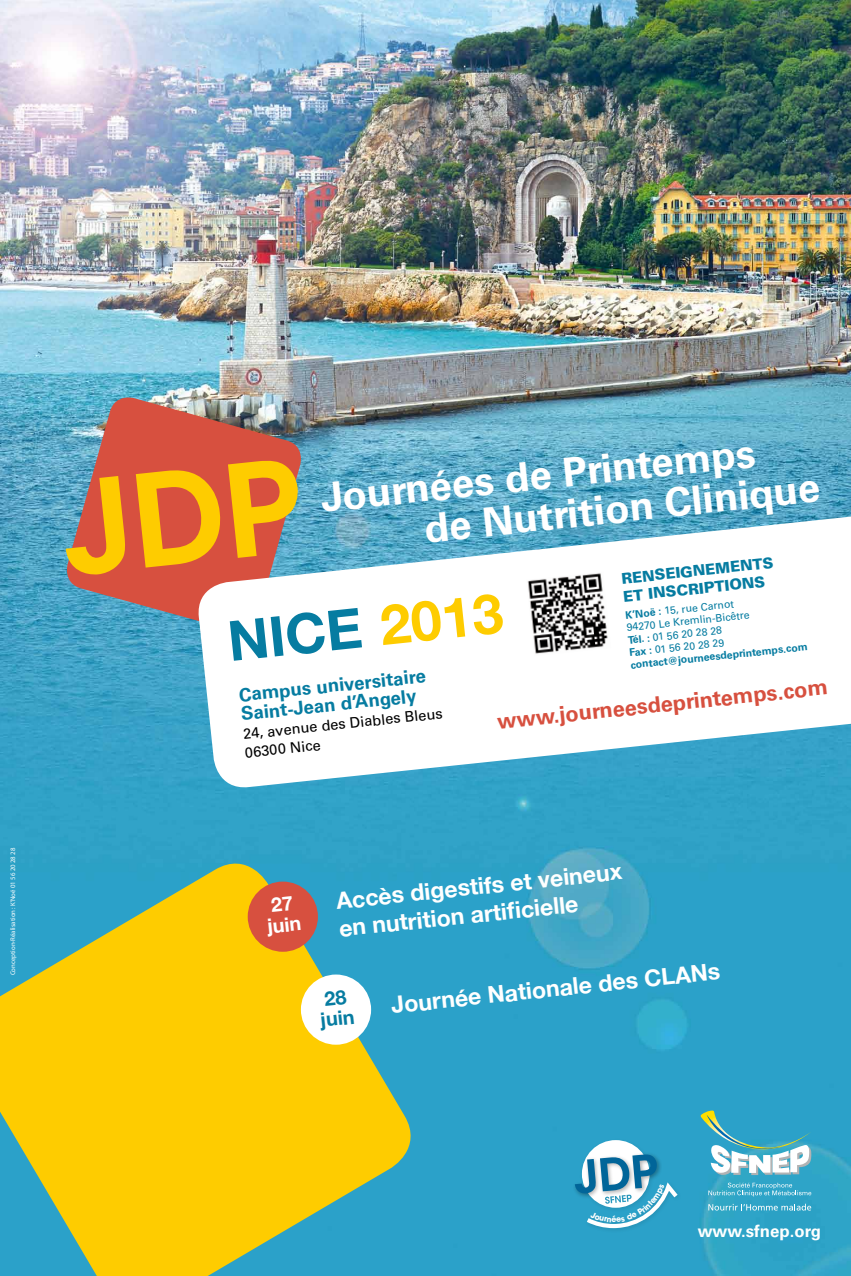
<style>
.page{position:relative;width:851px;height:1276px;background:#fff}
.page>*{position:absolute;margin:0;border:0;box-sizing:border-box;transform-origin:0 0}
.t1{font:700 55.5px "Helvetica Neue";color:#067ca1}
.t2{font:700 40.12px/41.2px "Univers";color:#fff}
.t3{font:700 23.1px/27.8px "Helvetica Neue";color:#fff}
.t4{font:700 21.75px "Univers";color:#d7503f}
.t5{font:700 19.8px/20.6px "Helvetica Neue";color:#fff;text-align:center}
.t6{font:700 19.8px/20.6px "Helvetica Neue";color:#067ca1;text-align:center}
.t7{font:700 18.67px/18.8px "Univers";color:#067ca1}
.t8{font:700 16.8px "Univers";color:#fff}
.t9{font:900 15px/18px "Univers";color:#067ca1}
.t10{font:14.62px/18.8px "Univers";color:#000}
.t11{font:10.5px/12.6px "Univers";color:#067ca1}
.t12{font:700 10.5px "Univers";color:#067ca1}
.t13{font:6.75px "Myriad";color:#fff}
.s1{font-weight:700}
.s2{color:#fecc00}
</style>
<div class="page">
<img style="left:0;top:0;width:850px;height:1276px">
<svg style="left:708px;top:1182px;width:103px;height:14px"></svg>
<svg style="left:708px;top:1203px;width:103px;height:7px"></svg>
<svg style="left:700px;top:1110px;width:111px;height:65px"></svg>
<img style="left:62px;top:393px;width:243px;height:243px">
<svg style="left:66px;top:460px;width:232px;height:115px;background:#db8a30"></svg>
<svg style="left:195px;top:509px;width:655px;height:281px"></svg>
<img style="left:526px;top:572px;width:85px;height:84px">
<div style="left:579px;top:1137px;width:76px;height:76px;background:#2ba1c9"></div>
<div style="left:572px;top:1152px;width:89px;height:47px;background:#2ba1c9"></div>
<div style="left:584px;top:1179px;width:98px;height:54px;background:#2ba1c9"></div>
<svg style="left:0;top:850px;width:424px;height:426px;background:#b0bc49"></svg>
<div style="left:248px;top:881px;width:70px;height:70px;background:#d7503f;border-radius:50%"></div>
<div style="left:301px;top:974px;width:70px;height:70px;background:#fff;border-radius:50%"></div>
<svg style="left:574px;top:1140px;width:107px;height:90px"></svg>
<p class="t13" style="left:10px;top:975px;width:129px;rotate:-90deg">Conception-Réalisation : K’Noë 01 56 20 28 28</p>
<h2 class="t2" style="left:418px;top:467px;width:399px;text-indent:-100px;rotate:-6deg">Journées de Printemps<br>de Nutrition Clinique</h2>
<p class="t9" style="left:620px;top:569px;width:154px;rotate:-6deg">RENSEIGNEMENTS<br>ET INSCRIPTIONS</p>
<p class="t11" style="left:624px;top:608px;width:125px;rotate:-6deg"><span class="s1">K’Noë :</span> 15, rue Carnot<br>94270 Le Kremlin-Bicêtre<br><span class="s1">Tél. :</span> 01 56 20 28 28<br><span class="s1">Fax :</span> 01 56 20 28 29</p>
<h1 class="t1" style="left:223px;top:598px;width:278px;rotate:-6deg">NICE <span class="s2">2013</span></h1>
<p class="t12" style="left:630px;top:659px;width:179px;rotate:-6deg">contact@journeesdeprintemps.com</p>
<p class="t7" style="left:238px;top:686px;width:189px;rotate:-6deg">Campus universitaire<br>Saint-Jean d’Angely</p>
<p class="t4" style="left:496px;top:708px;width:334px;rotate:-6deg">www.journeesdeprintemps.com</p>
<p class="t10" style="left:242px;top:724px;width:202px;rotate:-6deg">24, avenue des Diables Bleus<br>06300 Nice</p>
<p class="t5" style="left:264px;top:896px;width:36px;rotate:-6deg">27 juin</p>
<p class="t3" style="left:335px;top:888px;width:288px;rotate:-6deg">Accès digestifs et veineux en nutrition artifi cielle</p>
<p class="t6" style="left:317px;top:989px;width:36px;rotate:-6deg">28 juin</p>
<p class="t3" style="left:390px;top:992px;width:332px;rotate:-6deg">Journée Nationale des CLANs</p>
<p class="t8" style="left:697px;top:1221px;width:125px">www.sfnep.org</p>
</div>
